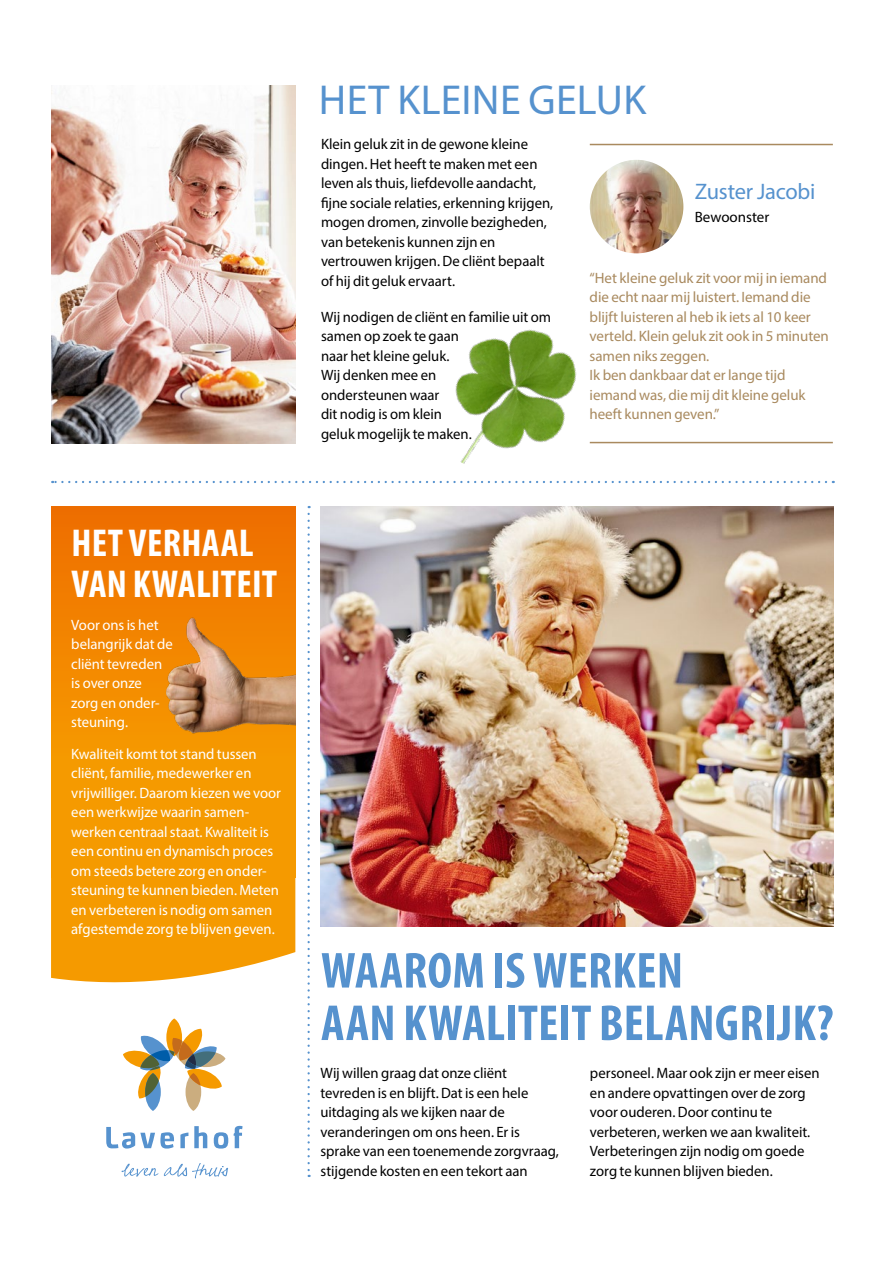
<style>
.page{position:relative;width:885px;height:1263px;background:#fff}
.page>*{position:absolute;margin:0;border:0;box-sizing:border-box;transform-origin:0 0}
.t1{font:700 condensed 51px/52.5px "Myriad Pro";letter-spacing:.005em;color:#5692ce}
.t2{font:42px "Myriad Pro";letter-spacing:.01em;color:#5692ce}
.t3{font:700 condensed 39px/40.5px "Myriad Pro";letter-spacing:.005em;color:#fff}
.t4{font:22.5px "Myriad Pro";letter-spacing:-.01em;color:#5692ce}
.t5{font:15px/19.5px "Myriad Pro";color:#000}
.t6{font:15px/19.5px "Myriad Pro";color:#fff}
.t7{font:15px/19.5px "Myriad Pro";letter-spacing:-.005em;color:#a98a5f}
</style>
<div class="page">
<svg style="left:51px;top:878px;width:244px;height:105px;background:#f5a215"></svg>
<div style="left:51px;top:506px;width:244px;height:372px;background:#f59a00"></div>
<div style="left:51px;top:506px;width:244px;height:253px;background:linear-gradient(to bottom,#ee6d00,#f69a00)"></div>
<img style="left:154px;top:614px;width:141px;height:134px">
<img style="left:320px;top:506px;width:513px;height:421px">
<svg style="left:52px;top:481px;width:774px;height:2px"></svg>
<svg style="left:307px;top:514px;width:3px;height:663px"></svg>
<hr style="left:589px;top:442px;width:243px;height:1px;background:#a98a5f">
<hr style="left:589px;top:144px;width:243px;height:1px;background:#a98a5f">
<img style="left:589px;top:160px;width:94px;height:93px;border-radius:47px">
<svg style="left:185px;top:1073px;width:16px;height:38px"></svg>
<svg style="left:166px;top:1018px;width:16px;height:38px"></svg>
<svg style="left:188px;top:1051px;width:37px;height:16px"></svg>
<svg style="left:106px;top:1127px;width:68px;height:21px"></svg>
<svg style="left:180px;top:1132px;width:8px;height:16px"></svg>
<svg style="left:194px;top:1126px;width:13px;height:22px"></svg>
<svg style="left:214px;top:1126px;width:28px;height:22px"></svg>
<svg style="left:164px;top:1163px;width:64px;height:15px"></svg>
<svg style="left:121px;top:1164px;width:37px;height:13px"></svg>
<svg style="left:145px;top:1073px;width:16px;height:38px"></svg>
<svg style="left:123px;top:1028px;width:99px;height:70px"></svg>
<img style="left:51px;top:85px;width:244px;height:358px">
<img style="left:410px;top:329px;width:200px;height:154px">
<h3 class="t3" style="left:72px;top:522px;width:207px">HET VERHAAL<br>VAN KWALITEIT</h3>
<p class="t6" style="left:71px;top:615px;width:103px">Voor ons is het belangrijk dat de cliënt tevreden is over onze zorg en onder&shy;steuning.</p>
<p class="t6" style="left:71px;top:744px;width:211px">Kwaliteit komt tot stand tussen cliënt, familie, medewerker en vrijwilliger. Daarom kiezen we voor een werkwijze waarin samen&shy;werken centraal staat. Kwaliteit is een continu en dynamisch proces om steeds betere zorg en onder&shy;steuning te kunnen bieden. Meten en verbeteren is nodig om samen afgestemde zorg te blijven geven.</p>
<h2 class="t2" style="left:319px;top:74px;width:329px">HET KLEINE GELUK</h2>
<p class="t5" style="left:321px;top:134px;width:234px">Klein geluk zit in de gewone kleine dingen. Het heeft te maken met een leven als thuis, liefdevolle aandacht, fijne sociale relaties, erkenning krijgen, mogen dromen, zinvolle bezigheden, van betekenis kunnen zijn en vertrouwen krijgen. De cliënt bepaalt of hij dit geluk ervaart.</p>
<p class="t5" style="left:321px;top:307px;width:232px">Wij nodigen de cliënt en familie uit om samen op zoek te gaan<br>naar het kleine geluk.<br>Wij denken mee en<br>ondersteunen waar<br>dit nodig is om klein<br>geluk mogelijk te maken.</p>
<h3 class="t4" style="left:694px;top:178px;width:122px">Zuster Jacobi</h3>
<p class="t5" style="left:694px;top:207px;width:76px">Bewoonster</p>
<p class="t7" style="left:589px;top:267px;width:241px">“Het kleine geluk zit voor mij in iemand die echt naar mij luistert. Iemand die blijft luisteren al heb ik iets al 10 keer verteld. Klein geluk zit ook in 5 minuten samen niks zeggen.<br>Ik ben dankbaar dat er lange tijd iemand was, die mij dit kleine geluk heeft kunnen geven.”</p>
<h1 class="t1" style="left:321px;top:943px;width:514px">WAAROM IS WERKEN<br>AAN KWALITEIT BELANGRIJK?</h1>
<p class="t5" style="left:320px;top:1063px;width:240px">Wij willen graag dat onze cliënt tevreden is en blijft. Dat is een hele uitdaging als we kijken naar de veranderingen om ons heen. Er is sprake van een toenemende zorgvraag, stijgende kosten en een tekort aan</p>
<p class="t5" style="left:590px;top:1063px;width:231px">personeel. Maar ook zijn er meer eisen en andere opvattingen over de zorg voor ouderen. Door continu te verbeteren, werken we aan kwaliteit.<br>Verbeteringen zijn nodig om goede zorg te kunnen blijven bieden.</p>
</div>
